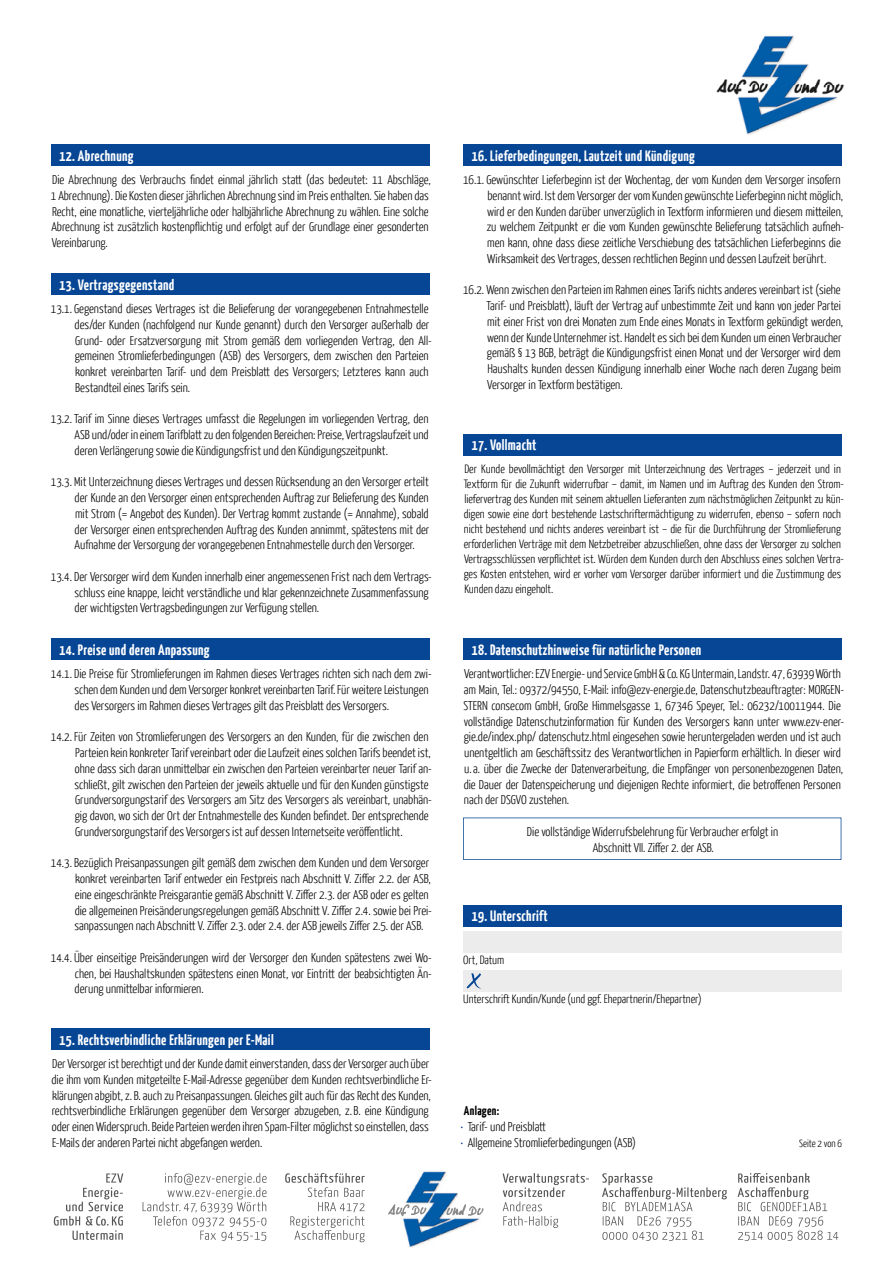
<style>
.page{position:relative;width:893px;height:1263px;background:#fff}
.page>*{position:absolute;margin:0;border:0;box-sizing:border-box;transform-origin:0 0}
.t1{font:700 15px "Yanone Kaffeesatz";letter-spacing:.025em;color:#fff}
.t2{font:300 12.75px/15.8px "Yanone Kaffeesatz";color:#000}
.t3{font:700 12.75px "Yanone Kaffeesatz";letter-spacing:.025em;color:#000}
.t4{font:300 12px/15px "Yanone Kaffeesatz";color:#000}
.t5{font:300 10.5px "Yanone Kaffeesatz";color:#000}
.s1{color:#074694}
</style>
<div class="page">
<svg style="left:285px;top:1173px;width:80px;height:69px"></svg>
<svg style="left:503px;top:1173px;width:86px;height:55px"></svg>
<svg style="left:143px;top:1173px;width:123px;height:68px"></svg>
<svg style="left:54px;top:1173px;width:69px;height:67px"></svg>
<svg style="left:738px;top:1173px;width:100px;height:68px"></svg>
<svg style="left:388px;top:1204px;width:96px;height:12px"></svg>
<img style="left:403px;top:1171px;width:78px;height:77px">
<img style="left:402px;top:1204px;width:73px;height:12px">
<svg style="left:602px;top:1173px;width:125px;height:68px"></svg>
<img style="left:717px;top:35px;width:127px;height:100px">
<div style="left:51px;top:145px;width:378px;height:21px;background:#074694"></div>
<div style="left:51px;top:274px;width:378px;height:21px;background:#074694"></div>
<div style="left:51px;top:639px;width:378px;height:21px;background:#074694"></div>
<div style="left:51px;top:1029px;width:378px;height:21px;background:#074694"></div>
<div style="left:463px;top:145px;width:379px;height:21px;background:#074694"></div>
<div style="left:463px;top:434px;width:379px;height:22px;background:#074694"></div>
<div style="left:463px;top:639px;width:379px;height:21px;background:#074694"></div>
<svg style="left:463px;top:817px;width:378px;height:43px"></svg>
<div style="left:463px;top:905px;width:379px;height:21px;background:#074694"></div>
<div style="left:463px;top:931px;width:379px;height:21px;background:#ececec"></div>
<div style="left:463px;top:970px;width:379px;height:21px;background:#ececec"></div>
<svg style="left:467px;top:973px;width:14px;height:15px"></svg>
<p class="t1" style="left:60px;top:146px;width:76px">12. Abrechnung</p>
<p class="t2" style="left:51px;top:171px;width:381px">Die Abrechnung des Verbrauchs findet einmal jährlich statt (das bedeutet: 11 Abschläge, 1 Abrechnung). Die Kosten dieser jährlichen Abrechnung sind im Preis enthalten. Sie haben das Recht, eine monatliche, vierteljährliche oder halbjährliche Abrechnung zu wählen. Eine solche Abrechnung ist zusätzlich kostenpflichtig und erfolgt auf der Grundlage einer gesonderten Vereinbarung.</p>
<p class="t1" style="left:60px;top:275px;width:116px">13. Vertragsgegenstand</p>
<p class="t2" style="left:75px;top:300px;width:359px;text-indent:-24px">13.1. Gegenstand dieses Vertrages ist die Belieferung der vorangegebenen Entnahmestelle des/der Kunden (nachfolgend nur Kunde genannt) durch den Versorger außerhalb der Grund- oder Ersatzversorgung mit Strom gemäß dem vorliegenden Vertrag, den All&shy;gemeinen Stromlieferbedingungen (ASB) des Versorgers, dem zwischen den Parteien konkret vereinbarten Tarif- und dem Preisblatt des Versorgers; Letzteres kann auch Bestandteil eines Tarifs sein.</p>
<p class="t2" style="left:75px;top:411px;width:355px;text-align:justify;text-indent:-24px">13.2. Tarif im Sinne dieses Vertrages umfasst die Regelungen im vorliegenden Vertrag, den ASB und/oder in einem Tarifblatt zu den folgenden Bereichen: Preise, Vertragslaufzeit und deren Verlängerung sowie die Kündigungsfrist und den Kündigungszeitpunkt.</p>
<p class="t2" style="left:75px;top:474px;width:356px;text-align:justify;text-indent:-24px">13.3. Mit Unterzeichnung dieses Vertrages und dessen Rücksendung an den Versorger erteilt der Kunde an den Versorger einen entsprechenden Auftrag zur Belieferung des Kunden mit Strom (= Angebot des Kunden). Der Vertrag kommt zustande (= Annahme), sobald der Versorger einen entsprechenden Auftrag des Kunden annimmt, spätestens mit der Aufnahme der Versorgung der vorangegebenen Entnahmestelle durch den Versorger.</p>
<p class="t2" style="left:74px;top:568px;width:359px;text-indent:-24px">13.4. Der Versorger wird dem Kunden innerhalb einer angemessenen Frist nach dem Vertrags&shy;schluss eine knappe, leicht verständliche und klar gekennzeichnete Zusammenfassung der wichtigsten Vertragsbedingungen zur Verfügung stellen.</p>
<p class="t1" style="left:60px;top:640px;width:152px">14. Preise und deren Anpassung</p>
<p class="t2" style="left:74px;top:666px;width:359px;text-indent:-24px">14.1. Die Preise für Stromlieferungen im Rahmen dieses Vertrages richten sich nach dem zwi&shy;schen dem Kunden und dem Versorger konkret vereinbarten Tarif. Für weitere Leistungen des Versorgers im Rahmen dieses Vertrages gilt das Preisblatt des Versorgers.</p>
<p class="t2" style="left:74px;top:729px;width:359px;text-indent:-24px">14.2. Für Zeiten von Stromlieferungen des Versorgers an den Kunden, für die zwischen den Parteien kein konkreter Tarif vereinbart oder die Laufzeit eines solchen Tarifs beendet ist, ohne dass sich daran unmittelbar ein zwischen den Parteien vereinbarter neuer Tarif an&shy;schließt, gilt zwischen den Parteien der jeweils aktuelle und für den Kunden günstigste Grundversorgungstarif des Versorgers am Sitz des Versorgers als vereinbart, unabhän&shy;gig davon, wo sich der Ort der Entnahmestelle des Kunden befindet. Der entsprechende Grundversorgungstarif des Versorgers ist auf dessen Internetseite veröffentlicht.</p>
<p class="t2" style="left:74px;top:855px;width:359px;text-indent:-24px">14.3. Bezüglich Preisanpassungen gilt gemäß dem zwischen dem Kunden und dem Versorger konkret vereinbarten Tarif entweder ein Festpreis nach Abschnitt V. Ziffer 2.2. der ASB, eine eingeschränkte Preisgarantie gemäß Abschnitt V. Ziffer 2.3. der ASB oder es gelten die allgemeinen Preisänderungsregelungen gemäß Abschnitt V. Ziffer 2.4. sowie bei Prei&shy;sanpassungen nach Abschnitt V. Ziffer 2.3. oder 2.4. der ASB jeweils Ziffer 2.5. der ASB.</p>
<p class="t2" style="left:75px;top:949px;width:359px;text-align:justify;text-indent:-24px">14.4. Über einseitige Preisänderungen wird der Versorger den Kunden spätestens zwei Wo&shy;chen, bei Haushaltskunden spätestens einen Monat, vor Eintritt der beabsichtigten Än&shy;derung unmittelbar informieren.</p>
<p class="t1" style="left:60px;top:1030px;width:216px">15. Rechtsverbindliche Erklärungen per E-Mail</p>
<p class="t2" style="left:51px;top:1055px;width:382px">Der Versorger ist berechtigt und der Kunde damit einverstanden, dass der Versorger auch über die ihm vom Kunden mitgeteilte E-Mail-Adresse gegenüber dem Kunden rechtsverbindliche Er&shy;klärungen abgibt, z. B. auch zu Preisanpassungen. Gleiches gilt auch für das Recht des Kunden, rechtsverbindliche Erklärungen gegenüber dem Versorger abzugeben, z. B. eine Kündigung oder einen Widerspruch. Beide Parteien werden ihren Spam-Filter möglichst so einstellen, dass E-Mails der anderen Partei nicht abgefangen werden.</p>
<p class="t1" style="left:472px;top:146px;width:225px">16. Lieferbedingungen, Lautzeit und Kündigung</p>
<p class="t2" style="left:487px;top:171px;width:359px;text-indent:-24px">16.1. Gewünschter Lieferbeginn ist der Wochentag, der vom Kunden dem Versorger insofern benannt wird. Ist dem Versorger der vom Kunden gewünschte Lieferbeginn nicht möglich, wird er den Kunden darüber unverzüglich in Textform informieren und diesem mitteilen, zu welchem Zeitpunkt er die vom Kunden gewünschte Belieferung tatsächlich aufneh&shy;men kann, ohne dass diese zeitliche Verschiebung des tatsächlichen Lieferbeginns die Wirksamkeit des Vertrages, dessen rechtlichen Beginn und dessen Laufzeit berührt.</p>
<p class="t2" style="left:487px;top:282px;width:358px;text-indent:-24px">16.2. Wenn zwischen den Parteien im Rahmen eines Tarifs nichts anderes vereinbart ist (siehe Tarif- und Preisblatt), läuft der Vertrag auf unbestimmte Zeit und kann von jeder Partei mit einer Frist von drei Monaten zum Ende eines Monats in Textform gekündigt werden, wenn der Kunde Unternehmer ist. Handelt es sich bei dem Kunden um einen Verbraucher gemäß § 13 BGB, beträgt die Kündigungsfrist einen Monat und der Versorger wird dem Haushalts kunden dessen Kündigung innerhalb einer Woche nach deren Zugang beim Versorger in Textform bestätigen.</p>
<p class="t1" style="left:472px;top:436px;width:66px">17. Vollmacht</p>
<p class="t4" style="left:464px;top:461px;width:382px">Der Kunde bevollmächtigt den Versorger mit Unterzeichnung des Vertrages – jederzeit und in Textform für die Zukunft widerrufbar – damit, im Namen und im Auftrag des Kunden den Strom&shy;liefervertrag des Kunden mit seinem aktuellen Lieferanten zum nächstmöglichen Zeitpunkt zu kün&shy;digen sowie eine dort bestehende Lastschriftermächtigung zu widerrufen, ebenso – sofern noch nicht bestehend und nichts anderes vereinbart ist – die für die Durchführung der Stromlieferung erforderlichen Verträge mit dem Netzbetreiber abzuschließen, ohne dass der Versorger zu solchen Vertragsschlüssen verpflichtet ist. Würden dem Kunden durch den Abschluss eines solchen Vertra&shy;ges Kosten entstehen, wird er vorher vom Versorger darüber informiert und die Zustimmung des Kunden dazu eingeholt.</p>
<p class="t1" style="left:472px;top:640px;width:231px">18. Datenschutzhinweise für natürliche Personen</p>
<p class="t2" style="left:464px;top:666px;width:382px">Verantwortlicher: EZV Energie- und Service GmbH &amp; Co. KG Untermain, Landstr. 47, 63939 Wörth am Main, Tel.: 09372/94550, E-Mail: info@ezv-energie.de, Datenschutzbeauftragter: MORGEN-STERN consecom GmbH, Große Himmelsgasse 1, 67346 Speyer, Tel.: 06232/10011944. Die vollständige Datenschutzinformation für Kunden des Versorgers kann unter www.ezv-ener&shy;gie.de/index.php/ datenschutz.html eingesehen sowie heruntergeladen werden und ist auch unentgeltlich am Geschäftssitz des Verantwortlichen in Papierform erhältlich. In dieser wird u. a. über die Zwecke der Datenverarbeitung, die Empfänger von personenbezogenen Daten, die Dauer der Datenspeicherung und diejenigen Rechte informiert, die betroffenen Personen nach der DSGVO zustehen.</p>
<p class="t2" style="left:527px;top:823px;width:253px;text-align:center">Die vollständige Widerrufsbelehrung für Verbraucher erfolgt in<br>Abschnitt VII. Ziffer 2. der ASB.</p>
<p class="t1" style="left:472px;top:907px;width:78px">19. Unterschrift</p>
<p class="t4" style="left:463px;top:952px;width:43px">Ort, Datum</p>
<p class="t4" style="left:463px;top:991px;width:240px">Unterschrift Kundin/Kunde (und ggf. Ehepartnerin/Ehepartner)</p>
<p class="t3" style="left:464px;top:1103px;width:37px">Anlagen:</p>
<p class="t2" style="left:461px;top:1118px;width:87px"><span class="s1">•</span> Tarif- und Preisblatt</p>
<p class="t2" style="left:461px;top:1134px;width:177px"><span class="s1">•</span> Allgemeine Stromlieferbedingungen (ASB)</p>
<p class="t5" style="left:799px;top:1137px;width:44px">Seite 2 von 6</p>
</div>
